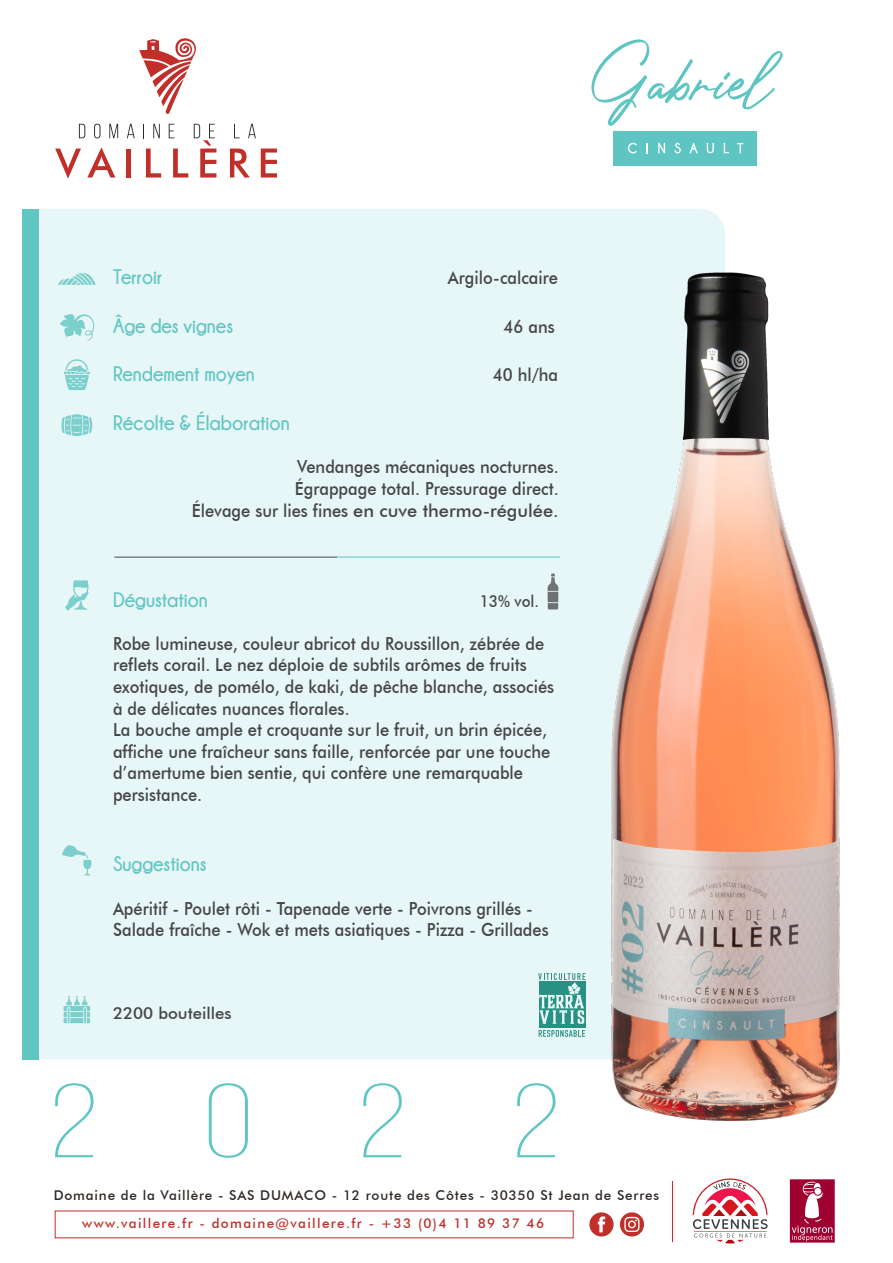
<style>
.page{position:relative;width:893px;height:1263px;background:#fff}
.page>*{position:absolute;margin:0;border:0;box-sizing:border-box;transform-origin:0 0}
.t1{font:300 105px "Bebas Neue";color:#60c6c3;scale:1.25 1}
.t2{font:78.3px "Photograph Signature";letter-spacing:.02em;color:#5fc5c2}
.t3{font:700 21px "Champagne&Limousines";color:#60c6c3;scale:.92 1}
.t4{font:700 21px "Champagne&Limousines";color:#60c6c3;scale:.93 1}
.t5{font:500 18px/21.6px "Futura BT";color:#464646;scale:.92 1}
.t6{font:500 16.5px "Futura BT";color:#464746}
.t7{font:500 16.5px "Futura BT";color:#464746;scale:.92 1}
.t8{font:500 13.5px "Futura BT";letter-spacing:.06em;color:#2e2926}
.t9{font:500 13.5px "Futura BT";letter-spacing:.1em;color:#c12f2a}
</style>
<div class="page">
<div style="left:613px;top:131px;width:144px;height:34px;background:#5fc5c3"></div>
<svg style="left:628px;top:143px;width:9px;height:10px"></svg>
<svg style="left:658px;top:143px;width:7px;height:10px"></svg>
<svg style="left:674px;top:143px;width:7px;height:10px"></svg>
<svg style="left:689px;top:143px;width:9px;height:10px"></svg>
<svg style="left:707px;top:143px;width:7px;height:10px"></svg>
<svg style="left:724px;top:143px;width:5px;height:10px"></svg>
<svg style="left:737px;top:143px;width:6px;height:10px"></svg>
<div style="left:39px;top:209px;width:686px;height:850px;background:#e7f6f6"></div>
<svg style="left:693px;top:1178px;width:75px;height:65px"></svg>
<svg style="left:789px;top:1179px;width:46px;height:64px;background:#b43a5e"></svg>
<svg style="left:589px;top:1212px;width:25px;height:24px"></svg>
<svg style="left:620px;top:1212px;width:24px;height:24px"></svg>
<hr style="left:672px;top:1181px;width:1px;height:60px;background:#c12f2a">
<svg style="left:55px;top:149px;width:26px;height:30px"></svg>
<svg style="left:87px;top:147px;width:28px;height:31px"></svg>
<div style="left:126px;top:149px;width:5px;height:29px;background:#c12f2a"></div>
<svg style="left:146px;top:149px;width:15px;height:29px"></svg>
<svg style="left:173px;top:149px;width:15px;height:29px"></svg>
<svg style="left:230px;top:149px;width:20px;height:29px"></svg>
<svg style="left:261px;top:149px;width:16px;height:29px"></svg>
<svg style="left:79px;top:124px;width:6px;height:14px"></svg>
<svg style="left:94px;top:124px;width:6px;height:14px"></svg>
<svg style="left:109px;top:124px;width:9px;height:14px"></svg>
<svg style="left:127px;top:124px;width:8px;height:14px"></svg>
<svg style="left:143px;top:124px;width:1px;height:14px"></svg>
<svg style="left:153px;top:124px;width:7px;height:14px"></svg>
<svg style="left:169px;top:124px;width:5px;height:14px"></svg>
<svg style="left:194px;top:124px;width:22px;height:54px"></svg>
<svg style="left:234px;top:124px;width:6px;height:14px"></svg>
<svg style="left:248px;top:124px;width:8px;height:14px"></svg>
<svg style="left:139px;top:38px;width:57px;height:76px"></svg>
<div style="left:22px;top:209px;width:17px;height:850px;background:#60c6c2"></div>
<hr style="left:114px;top:557px;width:223px;height:1px;background:#464646">
<hr style="left:337px;top:557px;width:223px;height:1px;background:#60c6c3">
<svg style="left:65px;top:580px;width:24px;height:31px"></svg>
<svg style="left:60px;top:314px;width:34px;height:27px"></svg>
<svg style="left:64px;top:359px;width:26px;height:31px"></svg>
<svg style="left:61px;top:414px;width:31px;height:22px"></svg>
<svg style="left:58px;top:273px;width:38px;height:12px"></svg>
<svg style="left:548px;top:573px;width:10px;height:36px"></svg>
<svg style="left:62px;top:845px;width:29px;height:30px"></svg>
<svg style="left:64px;top:996px;width:26px;height:27px"></svg>
<img style="left:612px;top:273px;width:227px;height:847px">
<h2 class="t2" style="left:589px;top:11px;width:184px">Gabriel</h2>
<p class="t3" style="left:113px;top:265px;width:55px">Terroir</p>
<p class="t5" style="left:448px;top:266px;width:121px">Argilo-calcaire</p>
<p class="t3" style="left:113px;top:314px;width:132px">Âge des vignes</p>
<p class="t5" style="left:504px;top:315px;width:57px">46 ans</p>
<p class="t3" style="left:113px;top:362px;width:156px">Rendement moyen</p>
<p class="t5" style="left:493px;top:364px;width:73px">40 hl/ha</p>
<p class="t4" style="left:113px;top:411px;width:192px">Récolte &amp; Élaboration</p>
<p class="t5" style="left:192px;top:456px;width:400px;text-align:right">Vendanges mécaniques nocturnes.<br>Égrappage total. Pressurage direct.<br>Élevage sur lies fines en cuve thermo-régulée.</p>
<p class="t3" style="left:113px;top:588px;width:105px">Dégustation</p>
<p class="t7" style="left:480px;top:591px;width:66px">13% vol.</p>
<p class="t5" style="left:113px;top:632px;width:481px">Robe lumineuse, couleur abricot du Roussillon, zébrée de reflets corail. Le nez déploie de subtils arômes de fruits exotiques, de pomélo, de kaki, de pêche blanche, associés à de délicates nuances florales.<br>La bouche ample et croquante sur le fruit, un brin épicée, affiche une fraîcheur sans faille, renforcée par une touche d’amertume bien sentie, qui confère une remarquable persistance.</p>
<p class="t3" style="left:113px;top:852px;width:103px">Suggestions</p>
<p class="t5" style="left:113px;top:897px;width:475px">Apéritif - Poulet rôti - Tapenade verte - Poivrons grillés -<br>Salade fraîche - Wok et mets asiatiques - Pizza - Grillades</p>
<p class="t6" style="left:113px;top:1003px;width:120px">2200 bouteilles</p>
<h1 class="t1" style="left:50px;top:1065px;width:410px">2022</h1>
<p class="t8" style="left:54px;top:1187px;width:607px">Domaine de la Vaillère - SAS DUMACO - 12 route des Côtes - 30350 St Jean de Serres</p>
<p class="t9" style="left:82px;top:1215px;width:463px">www.vaillere.fr - domaine@vaillere.fr - +33 (0)4 11 89 37 46</p>
</div>
